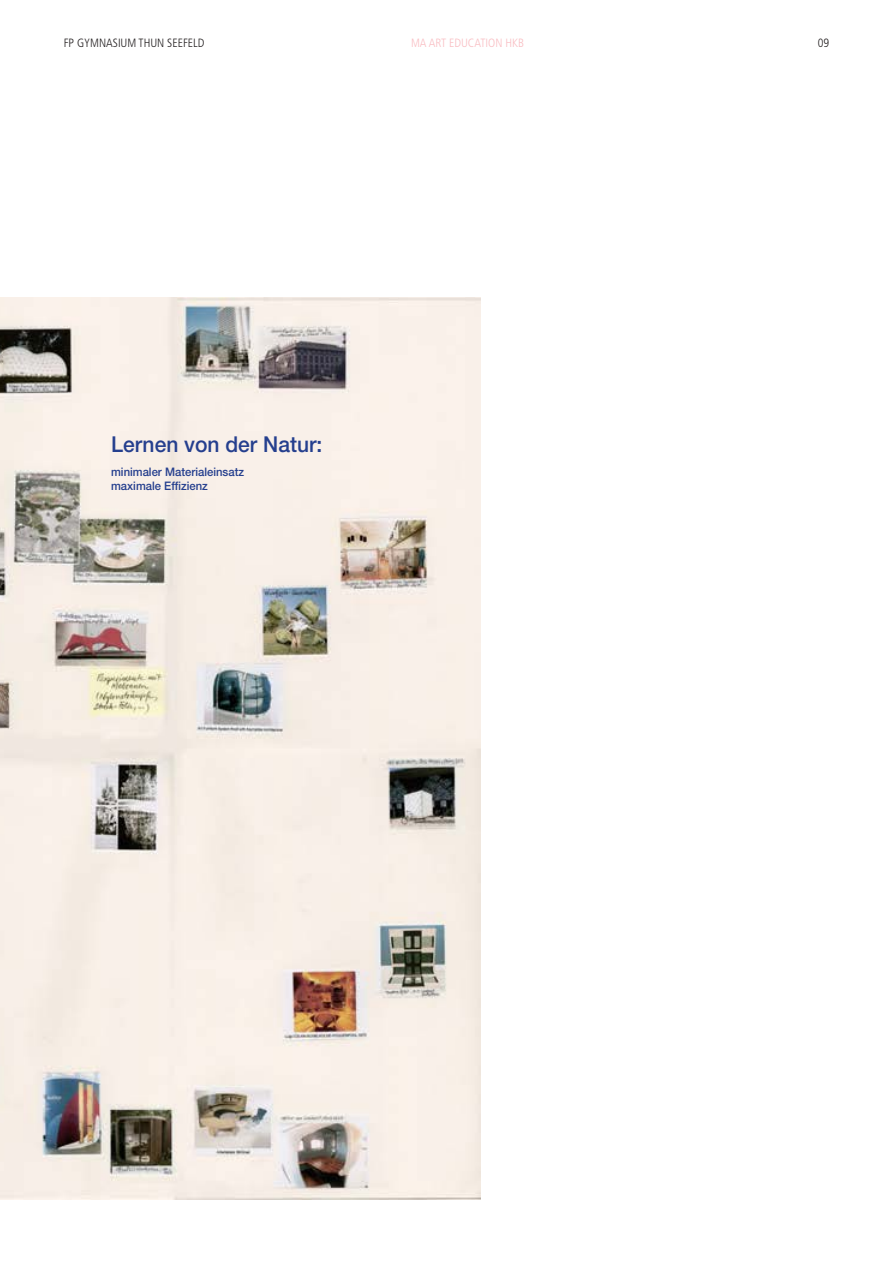
<style>
.page{position:relative;width:893px;height:1263px;background:#fff}
.page>*{position:absolute;margin:0;border:0;box-sizing:border-box;transform-origin:0 0}
.t1{font:500 21.9px "Helvetica Neue LT";color:#253f8e;scale:.96 1}
.t2{font:300 condensed 12px "Frutiger";color:#231f20}
.t3{font:300 condensed 12px "Frutiger";color:#f9bdc2}
.t4{font:500 11.7px/14.1px "Helvetica Neue LT";color:#253f8e;scale:.96 1}
</style>
<div class="page">
<img style="left:0;top:298px;width:480px;height:901px">
<p class="t2" style="left:64px;top:36px;width:142px">FP GYMNASIUM THUN SEEFELD</p>
<p class="t3" style="left:411px;top:36px;width:114px">MA ART EDUCATION HKB</p>
<p class="t2" style="left:818px;top:36px;width:13px">09</p>
<h1 class="t1" style="left:111px;top:431px;width:221px">Lernen von der Natur:</h1>
<p class="t4" style="left:111px;top:464px;width:140px">minimaler Materialeinsatz maximale Effizienz</p>
</div>
